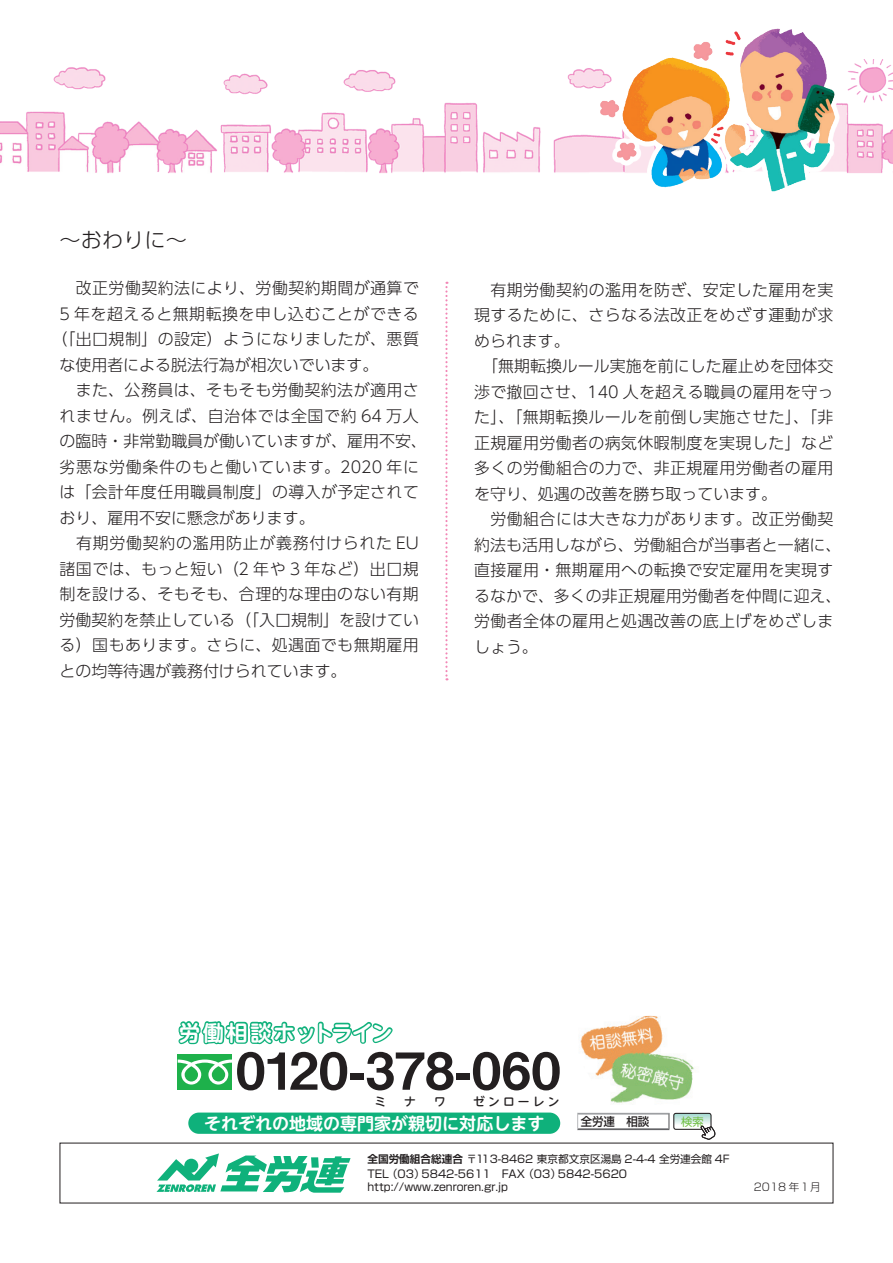
<style>
.page{position:relative;width:893px;height:1263px;background:#fff}
.page>*{position:absolute;margin:0;border:0;box-sizing:border-box;transform-origin:0 0}
.t1{font:51px "Midashi Go Pro MB31";color:#231f20;scale:1.05 1}
.t2{font:700 21.3px "UD Shin M Go Pro De";letter-spacing:.035em;color:#fff}
.t3{font:300 21.3px "UD Shin Go Pro";color:#231f20}
.t4{font:700 16.95px "UD Shin M Go Pro De";color:#fff}
.t5{font:300 15.9px "UD Shin Go Pro";letter-spacing:.025em;color:#231f20}
.t6{font:300 15.9px "UD Shin Go Pro";color:#231f20}
.t7{font:300 15.9px "UD Shin Go Pro";letter-spacing:.045em;color:#231f20}
.t8{font:500 11.85px "Shin Go Pro";color:#231f20;scale:.96 1}
.t9{font:500 11.7px "UD Shin M Go Pro";letter-spacing:.275em;color:#231f20}
.t10{font:11.25px "Shin Go Pro";color:#71bf44}
.t11{font:10.8px "Shin Go Pro";color:#231f20}
.t12{font:10.65px "Shin Go Pro";color:#231f20}
.t13{font:300 10.65px "Shin Go Pro";color:#231f20}
.s1{font-family:"Shin Go Pro De";font-weight:700}
</style>
<div class="page">
<svg style="left:188px;top:1112px;width:372px;height:22px;background:#19b481"></svg>
<img style="left:0;top:59px;width:893px;height:115px">
<svg style="left:577px;top:1113px;width:139px;height:27px"></svg>
<svg style="left:156px;top:1153px;width:195px;height:40px"></svg>
<div style="left:178px;top:1054px;width:54px;height:35px;background:#1eb14b"></div>
<svg style="left:178px;top:1059px;width:54px;height:25px"></svg>
<svg style="left:178px;top:1021px;width:215px;height:24px"></svg>
<img style="left:580px;top:1016px;width:114px;height:88px">
<svg style="left:445px;top:282px;width:3px;height:398px"></svg>
<img style="left:591px;top:28px;width:263px;height:164px">
<h2 class="t3" style="left:60px;top:222px;width:129px">～おわりに~</h2>
<p class="t5" style="left:60px;top:275px;width:361px">　改正労働契約法により、労働契約期間が通算で</p>
<p class="t5" style="left:60px;top:301px;width:361px">5 年を超えると無期転換を申し込むことができる</p>
<p class="t5" style="left:52px;top:326px;width:369px">（「出口規制」の設定）ようになりましたが、悪質</p>
<p class="t6" style="left:60px;top:352px;width:320px">な使用者による脱法行為が相次いでいます。</p>
<p class="t5" style="left:76px;top:377px;width:344px">また、公務員は、そもそも労働契約法が適用さ</p>
<p class="t7" style="left:60px;top:403px;width:361px">れません。例えば、自治体では全国で約 64 万人</p>
<p class="t6" style="left:60px;top:428px;width:369px">の臨時・非常勤職員が働いていますが、雇用不安、</p>
<p class="t5" style="left:60px;top:454px;width:361px">劣悪な労働条件のもと働いています。2020 年に</p>
<p class="t5" style="left:60px;top:479px;width:361px">は「会計年度任用職員制度」の導入が予定されて</p>
<p class="t6" style="left:60px;top:505px;width:257px">おり、雇用不安に懸念があります。</p>
<p class="t7" style="left:76px;top:530px;width:344px">有期労働契約の濫用防止が義務付けられた EU</p>
<p class="t5" style="left:60px;top:556px;width:361px">諸国では、もっと短い（2 年や 3 年など）出口規</p>
<p class="t5" style="left:60px;top:581px;width:361px">制を設ける、そもそも、合理的な理由のない有期</p>
<p class="t6" style="left:60px;top:607px;width:361px">労働契約を禁止している（「入口規制」を設けてい</p>
<p class="t5" style="left:60px;top:632px;width:361px">る）国もあります。さらに、処遇面でも無期雇用</p>
<p class="t6" style="left:60px;top:658px;width:289px">との均等待遇が義務付けられています。</p>
<p class="t5" style="left:490px;top:277px;width:345px">有期労働契約の濫用を防ぎ、安定した雇用を実</p>
<p class="t5" style="left:474px;top:302px;width:361px">現するために、さらなる法改正をめざす運動が求</p>
<p class="t5" style="left:474px;top:328px;width:97px">められます。</p>
<p class="t6" style="left:482px;top:353px;width:353px">「無期転換ルール実施を前にした雇止めを団体交</p>
<p class="t5" style="left:474px;top:379px;width:361px">渉で撤回させ、140 人を超える職員の雇用を守っ</p>
<p class="t5" style="left:474px;top:404px;width:361px">た」、「無期転換ルールを前倒し実施させた」、「非</p>
<p class="t5" style="left:474px;top:430px;width:361px">正規雇用労働者の病気休暇制度を実現した」など</p>
<p class="t5" style="left:474px;top:455px;width:361px">多くの労働組合の力で、非正規雇用労働者の雇用</p>
<p class="t6" style="left:474px;top:481px;width:304px">を守り、処遇の改善を勝ち取っています。</p>
<p class="t5" style="left:490px;top:506px;width:345px">労働組合には大きな力があります。改正労働契</p>
<p class="t6" style="left:474px;top:532px;width:369px">約法も活用しながら、労働組合が当事者と一緒に、</p>
<p class="t5" style="left:474px;top:557px;width:361px">直接雇用・無期雇用への転換で安定雇用を実現す</p>
<p class="t6" style="left:474px;top:583px;width:369px">るなかで、多くの非正規雇用労働者を仲間に迎え、</p>
<p class="t5" style="left:474px;top:608px;width:361px">労働者全体の雇用と処遇改善の底上げをめざしま</p>
<p class="t5" style="left:474px;top:634px;width:65px">しょう。</p>
<h2 class="t2" style="left:179px;top:1015px;width:215px">労働相談ホットライン</h2>
<h1 class="t1" style="left:236px;top:1030px;width:311px">0120-378-060</h1>
<p class="t9" style="left:374px;top:1092px;width:13px">ミ</p>
<p class="t9" style="left:404px;top:1092px;width:13px">ナ</p>
<p class="t9" style="left:434px;top:1092px;width:13px">ワ</p>
<p class="t9" style="left:473px;top:1092px;width:88px">ゼンローレン</p>
<p class="t4" style="left:204px;top:1109px;width:342px">それぞれの地域の専門家が親切に対応します</p>
<p class="t8" style="left:581px;top:1112px;width:73px">全労連　相談</p>
<p class="t10" style="left:681px;top:1112px;width:24px">検索</p>
<p class="t12" style="left:367px;top:1150px;width:364px"><span class="s1">全国労働組合総連合</span>〒113-8462 東京都文京区湯島 2-4-4 全労連会館 4F</p>
<p class="t11" style="left:558px;top:1165px;width:71px">5842-5620</p>
<p class="t11" style="left:387px;top:1165px;width:40px">（03）</p>
<p class="t11" style="left:523px;top:1165px;width:40px">)03(</p>
<p class="t11" style="left:422px;top:1165px;width:105px">5842-5611　FAX</p>
<p class="t11" style="left:367px;top:1165px;width:23px">TEL</p>
<p class="t11" style="left:367px;top:1178px;width:142px">http://www.zenroren.gr j p.</p>
<p class="t13" style="left:754px;top:1178px;width:68px">2018 年１月</p>
</div>
